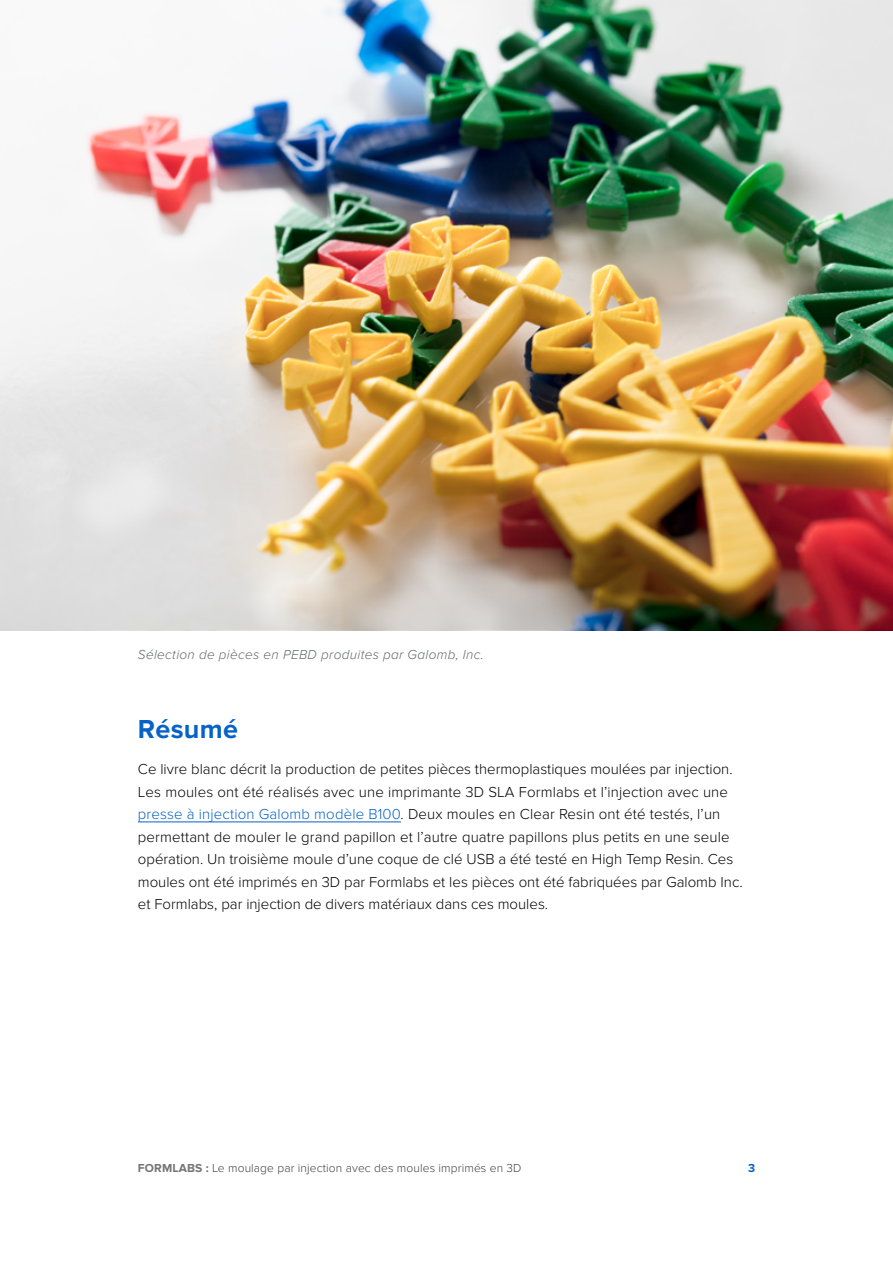
<style>
.page{position:relative;width:893px;height:1263px;background:#fff}
.page>*{position:absolute;margin:0;border:0;box-sizing:border-box;transform-origin:0 0}
.t1{font:700 27px "Proxima Nova";letter-spacing:.01em;color:#0762c8}
.t2{font:300 15px/22.5px "Proxima Nova";color:#000}
.t3{font:italic 300 13.5px "Proxima Nova";letter-spacing:.025em;color:#63666a}
.t4{font:300 12px "Proxima Nova";letter-spacing:.01em;color:#414042}
.t5{font:700 12px "Proxima Nova";color:#0762c8}
.s1{color:#0762c8}
.s2{font-weight:700;color:#727579}
</style>
<div class="page">
<hr style="left:138px;top:822px;width:263px;height:1px;background:#0762c8">
<img style="left:0;top:0;width:893px;height:630px">
<p class="t3" style="left:138px;top:647px;width:347px">Sélection de pièces en PEBD produites par Galomb, Inc.</p>
<h1 class="t1" style="left:138px;top:714px;width:102px">Résumé</h1>
<p class="t2" style="left:138px;top:758px;width:606px">Ce livre blanc décrit la production de petites pièces thermoplastiques moulées par injection.<br>Les moules ont été réalisés avec une imprimante 3D SLA Formlabs et l’injection avec une <span class="s1">presse à injection Galomb modèle B100</span>. Deux moules en Clear Resin ont été testés, l’un permettant de mouler le grand papillon et l’autre quatre papillons plus petits en une seule opération. Un troisième moule d’une coque de clé USB a été testé en High Temp Resin. Ces moules ont été imprimés en 3D par Formlabs et les pièces ont été fabriquées par Galomb Inc. et Formlabs, par injection de divers matériaux dans ces moules.</p>
<p class="t4" style="left:138px;top:1161px;width:385px"><span class="s2">FORMLABS :</span> Le moulage par injection avec des moules imprimés en 3D</p>
<p class="t5" style="left:748px;top:1161px;width:9px">3</p>
</div>
